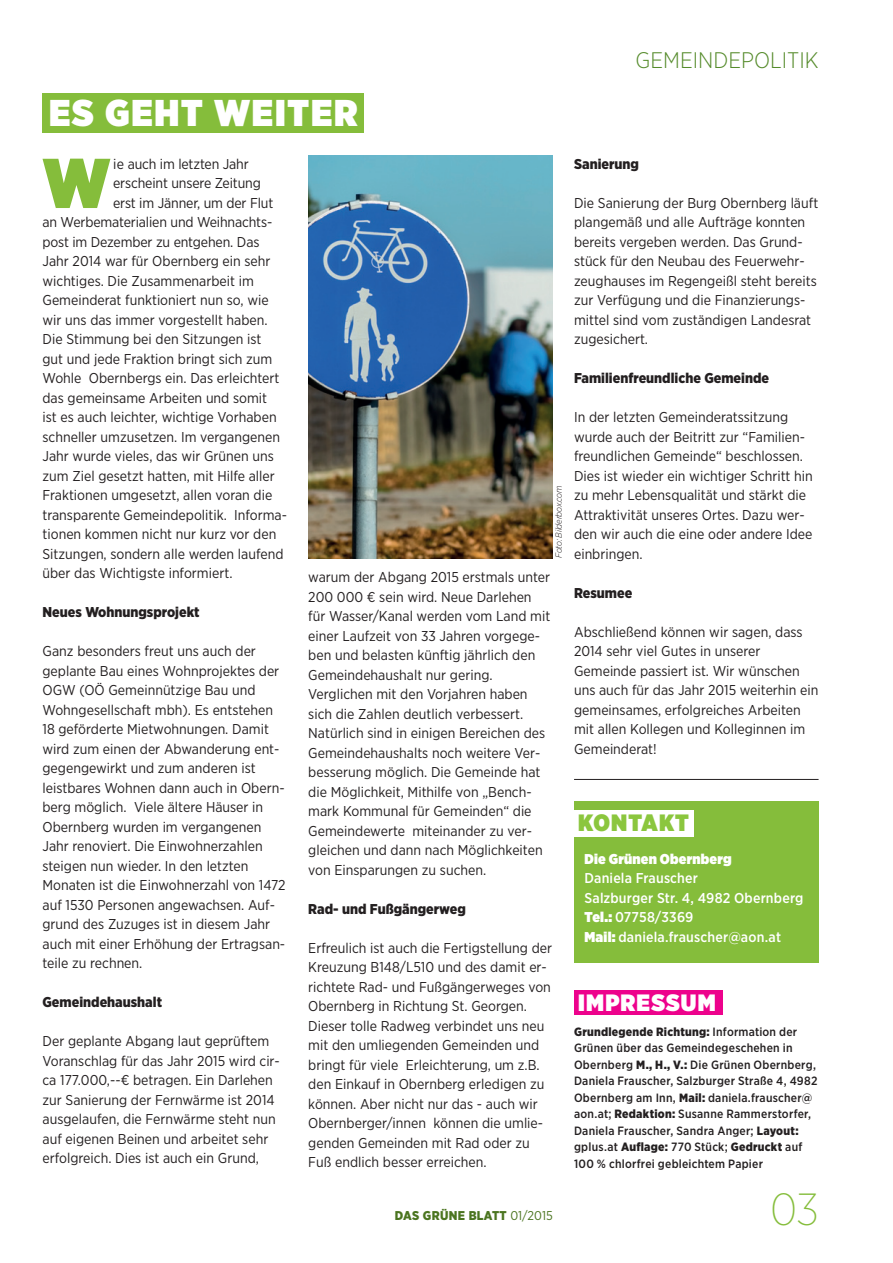
<style>
.page{position:relative;width:893px;height:1263px;background:#fff}
.page>*{position:absolute;margin:0;border:0;box-sizing:border-box;transform-origin:0 0}
.gz_2012_initial_3_z{font:900 69.9px "Gotham Narrow";color:#85bd3b}
.t1{font:200 45px "Gotham Narrow";color:#85bd3b}
.t2{font:900 37.2px "Gotham Narrow";letter-spacing:.05em;color:#fff}
.t3{font:900 23.7px "Gotham Narrow";letter-spacing:.05em;color:#fff}
.t4{font:900 23.7px "Gotham Narrow";letter-spacing:.045em;color:#8bc63e}
.t5{font:300 22.5px "Gotham Narrow";color:#558b2b}
.gz_2012_text_n{font:14.25px/19.5px "Gotham Narrow";color:#231f20}
.gz_2012_initial_3_z-2{font:14.25px "Gotham Narrow";color:#231f20}
.gz_2012_text_n-2{font:900 14.25px "Gotham Narrow";color:#231f20}
.t6{font:500 14.25px "Gotham Narrow";letter-spacing:.01em;color:#fff}
.t7{font:900 14.25px "Gotham Narrow";letter-spacing:.015em;color:#fff}
.t8{font:900 12.75px "Gotham Narrow";letter-spacing:.025em;color:#4b7520}
.t9{font:500 12px/16.5px "Gotham Narrow";letter-spacing:.02em;color:#231f20}
.t10{font:italic 300 9px "Gotham Narrow";letter-spacing:-.02em;color:#231f20}
.s1{font-weight:400}
.s2{font-weight:900}
</style>
<div class="page">
<div style="left:43px;top:94px;width:321px;height:39px;background:#85bd3b"></div>
<hr style="left:574px;top:779px;width:245px;height:1px;background:#231f20">
<div style="left:574px;top:990px;width:149px;height:25px;background:#ed028c"></div>
<img style="left:308px;top:156px;width:245px;height:402px">
<div style="left:574px;top:801px;width:245px;height:162px;background:#85bd3b"></div>
<div style="left:574px;top:810px;width:120px;height:26px;background:#fff"></div>
<p class="t2" style="left:49px;top:88px;width:310px">ES GEHT WEITER</p>
<p class="t5" style="left:636px;top:46px;width:184px">GEMEINDEPOLITIK</p>
<p class="gz_2012_initial_3_z" style="left:43px;top:136px;width:69px">W</p>
<p class="gz_2012_initial_3_z-2" style="left:113px;top:155px;width:137px">ie auch im letzten Jahr</p>
<p class="gz_2012_initial_3_z-2" style="left:113px;top:174px;width:149px">erscheint unsere Zeitung</p>
<p class="gz_2012_initial_3_z-2" style="left:113px;top:194px;width:162px">erst im Jänner, um der Flut</p>
<p class="gz_2012_initial_3_z-2" style="left:43px;top:213px;width:231px">an Werbematerialien und Weihnachts-</p>
<p class="gz_2012_initial_3_z-2" style="left:43px;top:233px;width:219px">post im Dezember zu entgehen. Das</p>
<p class="gz_2012_initial_3_z-2" style="left:43px;top:252px;width:230px">Jahr 2014 war für Obernberg ein sehr</p>
<p class="gz_2012_initial_3_z-2" style="left:43px;top:272px;width:213px">wichtiges. Die Zusammenarbeit im</p>
<p class="gz_2012_initial_3_z-2" style="left:43px;top:291px;width:228px">Gemeinderat funktioniert nun so, wie</p>
<p class="gz_2012_initial_3_z-2" style="left:43px;top:311px;width:227px">wir uns das immer vorgestellt haben.</p>
<p class="gz_2012_initial_3_z-2" style="left:43px;top:330px;width:220px">Die Stimmung bei den Sitzungen ist</p>
<p class="gz_2012_initial_3_z-2" style="left:43px;top:350px;width:231px">gut und jede Fraktion bringt sich zum</p>
<p class="gz_2012_initial_3_z-2" style="left:43px;top:369px;width:238px">Wohle Obernbergs ein. Das erleichtert</p>
<p class="gz_2012_initial_3_z-2" style="left:43px;top:389px;width:226px">das gemeinsame Arbeiten und somit</p>
<p class="gz_2012_initial_3_z-2" style="left:43px;top:408px;width:236px">ist es auch leichter, wichtige Vorhaben</p>
<p class="gz_2012_initial_3_z-2" style="left:43px;top:428px;width:239px">schneller umzusetzen. Im vergangenen</p>
<p class="gz_2012_initial_3_z-2" style="left:43px;top:447px;width:233px">Jahr wurde vieles, das wir Grünen uns</p>
<p class="gz_2012_initial_3_z-2" style="left:43px;top:467px;width:234px">zum Ziel gesetzt hatten, mit Hilfe aller</p>
<p class="gz_2012_initial_3_z-2" style="left:43px;top:486px;width:231px">Fraktionen umgesetzt, allen voran die</p>
<p class="gz_2012_initial_3_z-2" style="left:43px;top:506px;width:246px">transparente Gemeindepolitik. Informa-</p>
<p class="gz_2012_initial_3_z-2" style="left:43px;top:525px;width:235px">tionen kommen nicht nur kurz vor den</p>
<p class="gz_2012_initial_3_z-2" style="left:43px;top:545px;width:242px">Sitzungen, sondern alle werden laufend</p>
<p class="gz_2012_initial_3_z-2" style="left:43px;top:564px;width:191px">über das Wichtigste informiert.</p>
<p class="gz_2012_text_n-2" style="left:43px;top:603px;width:159px">Neues Wohnungsprojekt</p>
<p class="gz_2012_text_n" style="left:43px;top:641px;width:238px">Ganz besonders freut uns auch der geplante Bau eines Wohnprojektes der OGW (OÖ Gemeinnützige Bau und Wohngesellschaft mbh). Es entstehen 18 geförderte Mietwohnungen. Damit wird zum einen der Abwanderung ent&shy;gegengewirkt und zum anderen ist</p>
<p class="gz_2012_text_n" style="left:43px;top:778px;width:245px">leistbares Wohnen dann auch in Obern&shy;berg möglich. Viele ältere Häuser in Obernberg wurden im vergangenen Jahr renoviert. Die Einwohnerzahlen steigen nun wieder. In den letzten Monaten ist die Einwohnerzahl von 1472 auf 1530 Personen angewachsen. Auf&shy;grund des Zuzuges ist in diesem Jahr auch mit einer Erhöhung der Ertragsan&shy;teile zu rechnen.</p>
<p class="gz_2012_text_n-2" style="left:43px;top:993px;width:121px">Gemeindehaushalt</p>
<p class="gz_2012_text_n" style="left:43px;top:1031px;width:239px">Der geplante Abgang laut geprüftem Voranschlag für das Jahr 2015 wird cir&shy;ca 177.000,--€ betragen. Ein Darlehen zur Sanierung der Fernwärme ist 2014 ausgelaufen, die Fernwärme steht nun auf eigenen Beinen und arbeitet sehr erfolgreich. Dies ist auch ein Grund,</p>
<p class="t10" style="left:553px;top:558px;width:74px;rotate:-90deg">Foto: Bilderbox.com</p>
<p class="gz_2012_text_n" style="left:308px;top:567px;width:244px">warum der Abgang 2015 erstmals unter 200 000 € sein wird. Neue Darlehen für Wasser/Kanal werden vom Land mit einer Laufzeit von 33 Jahren vorgege&shy;ben und belasten künftig jährlich den Gemeindehaushalt nur gering.</p>
<p class="gz_2012_text_n" style="left:308px;top:684px;width:239px">Verglichen mit den Vorjahren haben sich die Zahlen deutlich verbessert.<br>Natürlich sind in einigen Bereichen des Gemeindehaushalts noch weitere Ver&shy;besserung möglich. Die Gemeinde hat die Möglichkeit, Mithilfe von „Bench&shy;mark Kommunal für Gemeinden“ die Gemeindewerte miteinander zu ver&shy;gleichen und dann nach Möglichkeiten von Einsparungen zu suchen.</p>
<p class="gz_2012_text_n-2" style="left:308px;top:899px;width:159px">Rad- und Fußgängerweg</p>
<p class="gz_2012_text_n" style="left:308px;top:938px;width:245px">Erfreulich ist auch die Fertigstellung der Kreuzung B148/L510 und des damit er&shy;richtete Rad- und Fußgängerweges von Obernberg in Richtung St. Georgen.</p>
<p class="gz_2012_text_n" style="left:308px;top:1016px;width:238px">Dieser tolle Radweg verbindet uns neu mit den umliegenden Gemeinden und bringt für viele Erleichterung, um z.B. den Einkauf in Obernberg erledigen zu können. Aber nicht nur das - auch wir Obernberger/innen können die umlie&shy;genden Gemeinden mit Rad oder zu Fuß endlich besser erreichen.</p>
<p class="t8" style="left:395px;top:1207px;width:160px">DAS GRÜNE BLATT <span class="s1">01/2015</span></p>
<p class="gz_2012_text_n-2" style="left:574px;top:154px;width:66px">Sanierung</p>
<p class="gz_2012_text_n" style="left:574px;top:193px;width:246px">Die Sanierung der Burg Obernberg läuft</p>
<p class="gz_2012_text_n" style="left:574px;top:212px;width:233px">plangemäß und alle Aufträge konnten</p>
<p class="gz_2012_text_n" style="left:574px;top:232px;width:230px">bereits vergeben werden. Das Grund-</p>
<p class="gz_2012_text_n" style="left:574px;top:251px;width:232px">stück für den Neubau des Feuerwehr-</p>
<p class="gz_2012_text_n" style="left:574px;top:271px;width:244px">zeughauses im Regengeißl steht bereits zur Verfügung und die Finanzierungs-</p>
<p class="gz_2012_text_n" style="left:574px;top:310px;width:239px">mittel sind vom zuständigen Landesrat zugesichert.</p>
<p class="gz_2012_text_n-2" style="left:574px;top:369px;width:197px">Familienfreundliche Gemeinde</p>
<p class="gz_2012_text_n" style="left:574px;top:407px;width:240px">In der letzten Gemeinderatssitzung wurde auch der Beitritt zur “Familien&shy;freundlichen Gemeinde“ beschlossen.<br>Dies ist wieder ein wichtiger Schritt hin zu mehr Lebensqualität und stärkt die Attraktivität unseres Ortes. Dazu wer&shy;den wir auch die eine oder andere Idee einbringen.</p>
<p class="gz_2012_text_n-2" style="left:574px;top:583px;width:60px">Resumee</p>
<p class="gz_2012_text_n" style="left:574px;top:622px;width:230px">Abschließend können wir sagen, dass<br>2014 sehr viel Gutes in unserer</p>
<p class="gz_2012_text_n" style="left:574px;top:661px;width:246px">Gemeinde passiert ist. Wir wünschen uns auch für das Jahr 2015 weiterhin ein gemeinsames, erfolgreiches Arbeiten mit allen Kollegen und Kolleginnen im Gemeinderat!</p>
<p class="t4" style="left:578px;top:807px;width:112px">KONTAKT</p>
<p class="t7" style="left:584px;top:849px;width:149px">Die Grünen Obernberg</p>
<p class="t6" style="left:584px;top:869px;width:115px">Daniela Frauscher</p>
<p class="t6" style="left:584px;top:889px;width:221px">Salzburger Str. 4, 4982 Obernberg</p>
<p class="t6" style="left:584px;top:908px;width:110px"><span class="s2">Tel.:</span> 07758/3369</p>
<p class="t6" style="left:584px;top:928px;width:198px"><span class="s2">Mail:</span> daniela.frauscher@aon.at</p>
<p class="t3" style="left:578px;top:986px;width:139px">IMPRESSUM</p>
<p class="t9" style="left:574px;top:1023px;width:245px"><span class="s2">Grundlegende Richtung:</span> Information der Grünen über das Gemeindegeschehen in Obernberg <span class="s2">M., H., V.:</span> Die Grünen Obernberg, Daniela Frauscher, Salzburger Straße 4, 4982<br>Obernberg am Inn, <span class="s2">Mail:</span> daniela.frauscher@ aon.at; <span class="s2">Redaktion:</span> Susanne Rammerstorfer, Daniela Frauscher, Sandra Anger; <span class="s2">Layout: </span>gplus.at <span class="s2">Auflage:</span> 770 Stück; <span class="s2">Gedruckt</span> auf 100 % chlorfrei gebleichtem Papier</p>
<p class="t1" style="left:770px;top:1182px;width:50px">03</p>
</div>
